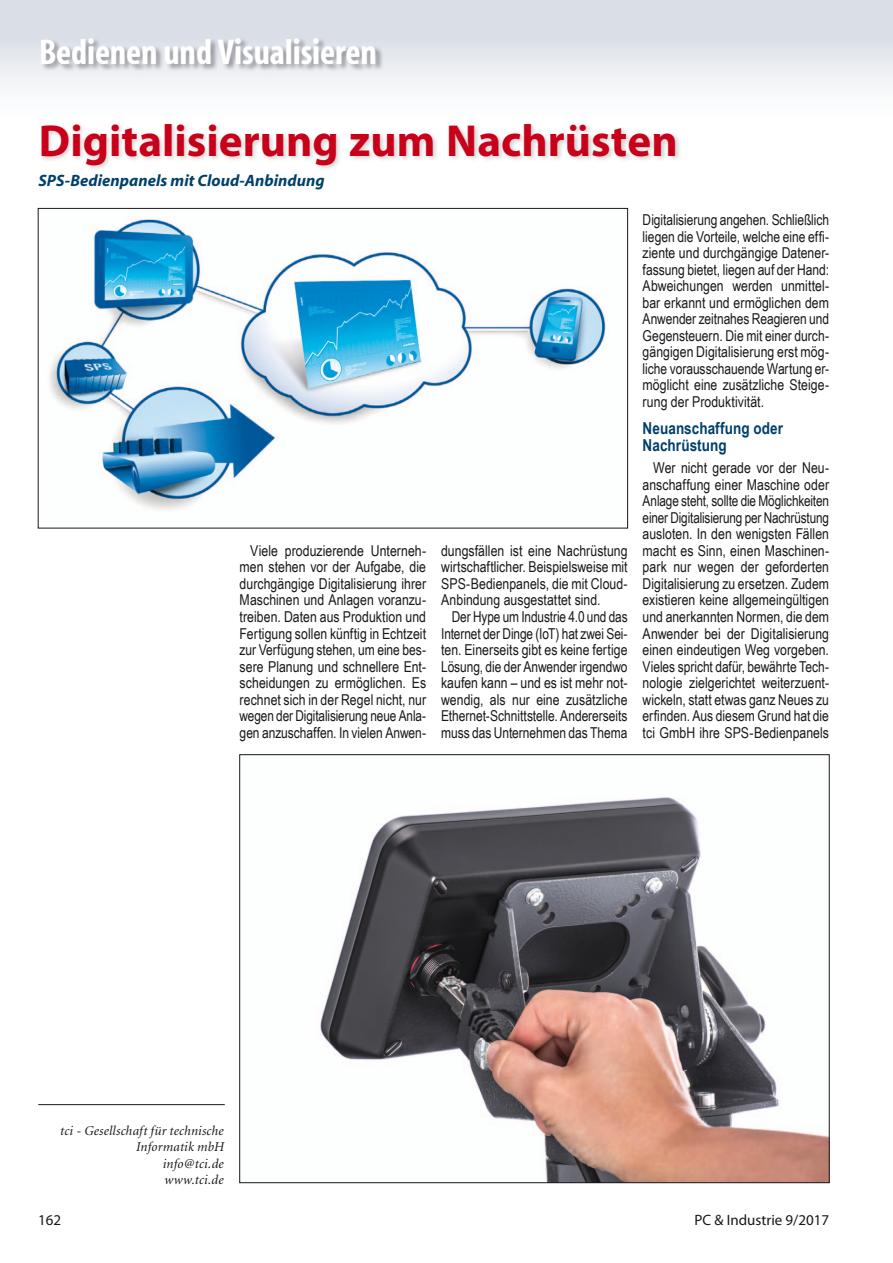
<style>
.page{position:relative;width:893px;height:1263px;background:#fff}
.page>*{position:absolute;margin:0;border:0;box-sizing:border-box;transform-origin:0 0}
.t1{font:700 45px "Myriad Pro";color:#c90019}
.t2{font:700 condensed 36px "Myriad";letter-spacing:-.005em;color:#fff}
.t3{font:italic 700 16.5px "Myriad";letter-spacing:.005em;color:#00406a}
.t4{font:700 16.5px/16.5px "Arial Narrow";letter-spacing:.005em;color:#00406a}
.t5{font:15px/16.5px "Arial Narrow";color:#1a171c;text-align:justify}
.t6{font:15px "Myriad Pro";color:#1a171c}
.t7{font:italic 13.5px/16.5px "Minion";letter-spacing:.01em;color:#1a171c;text-align:right}
</style>
<div class="page">
<div style="left:0;top:0;width:893px;height:128px;background:linear-gradient(to bottom,#d2d8e2,#fff)"></div>
<svg style="left:892px;top:0;width:1px;height:128px"></svg>
<hr style="left:38px;top:1104px;width:187px;height:1px;background:#1a171c">
<div style="left:39px;top:122px;width:643px;height:50px;background:#1a171c;opacity:.2"></div>
<img style="left:49px;top:219px;width:557px;height:291px">
<img style="left:320px;top:797px;width:508px;height:384px">
<div style="left:41px;top:37px;width:344px;height:36px;background:#1a171c;opacity:.4"></div>
<h2 class="t2" style="left:39px;top:34px;width:340px">Bedienen und Visualisieren</h2>
<h1 class="t1" style="left:39px;top:112px;width:640px">Digitalisierung zum Nachrüsten</h1>
<p class="t3" style="left:38px;top:172px;width:288px">SPS-Bedienpanels mit Cloud-Anbindung</p>
<p class="t5" style="left:240px;top:542px;width:188px;text-indent:11px">Viele produzierende Unterneh&shy;men stehen vor der Aufgabe, die durchgängige Digitalisierung ihrer Maschinen und Anlagen voranzu&shy;treiben. Daten aus Produktion und Fertigung sollen künftig in Echtzeit zur Verfügung stehen, um eine bes&shy;sere Planung und schnellere Ent&shy;scheidungen zu ermöglichen. Es rechnet sich in der Regel nicht, nur wegen der Digitalisierung neue Anla&shy;gen anzuschaffen. In vielen Anwen-</p>
<p class="t5" style="left:441px;top:542px;width:188px">dungsfällen ist eine Nachrüstung wirtschaftlicher. Beispielsweise mit SPS-Bedienpanels, die mit Cloud-Anbindung ausgestattet sind.</p>
<p class="t5" style="left:441px;top:608px;width:188px;text-indent:11px">Der Hype um Industrie 4.0 und das Internet der Dinge (IoT) hat zwei Sei&shy;ten. Einerseits gibt es keine fertige Lösung, die der Anwender irgendwo kaufen kann – und es ist mehr not&shy;wendig, als nur eine zusätzliche Ethernet-Schnittstelle. Andererseits muss das Unternehmen das Thema</p>
<p class="t5" style="left:643px;top:211px;width:188px">Digitalisierung angehen. Schließlich liegen die Vorteile, welche eine effi&shy;ziente und durchgängige Datener&shy;fassung bietet, liegen auf der Hand:<br>Abweichungen werden unmittel&shy;bar erkannt und ermöglichen dem Anwender zeitnahes Reagieren und Gegensteuern. Die mit einer durch&shy;gängigen Digitalisierung erst mög&shy;liche vorausschauende Wartung er&shy;möglicht eine zusätzliche Steige&shy;rung der Produktivität.</p>
<p class="t4" style="left:643px;top:419px;width:142px">Neuanschaffung oder<br>Nachrüstung</p>
<p class="t5" style="left:643px;top:459px;width:188px;text-indent:11px">Wer nicht gerade vor der Neu&shy;anschaffung einer Maschine oder Anlage steht, sollte die Möglichkeiten einer Digitalisierung per Nachrüstung ausloten. In den wenigsten Fällen macht es Sinn, einen Maschinen&shy;park nur wegen der geforderten Digitalisierung zu ersetzen. Zudem existieren keine allgemeingültigen und anerkannten Normen, die dem Anwender bei der Digitalisierung einen eindeutigen Weg vorgeben.<br>Vieles spricht dafür, bewährte Tech&shy;nologie zielgerichtet weiterzuent&shy;wickeln, statt etwas ganz Neues zu erfinden. Aus diesem Grund hat die tci GmbH ihre SPS-Bedienpanels</p>
<p class="t7" style="left:60px;top:1123px;width:166px">tci - Gesellschaft für technische<br>Informatik mbH<br>info@tci.de<br>www.tci.de</p>
<p class="t6" style="left:38px;top:1210px;width:25px">162</p>
<p class="t6" style="left:695px;top:1210px;width:136px">PC &amp; Industrie 9/2017</p>
</div>
